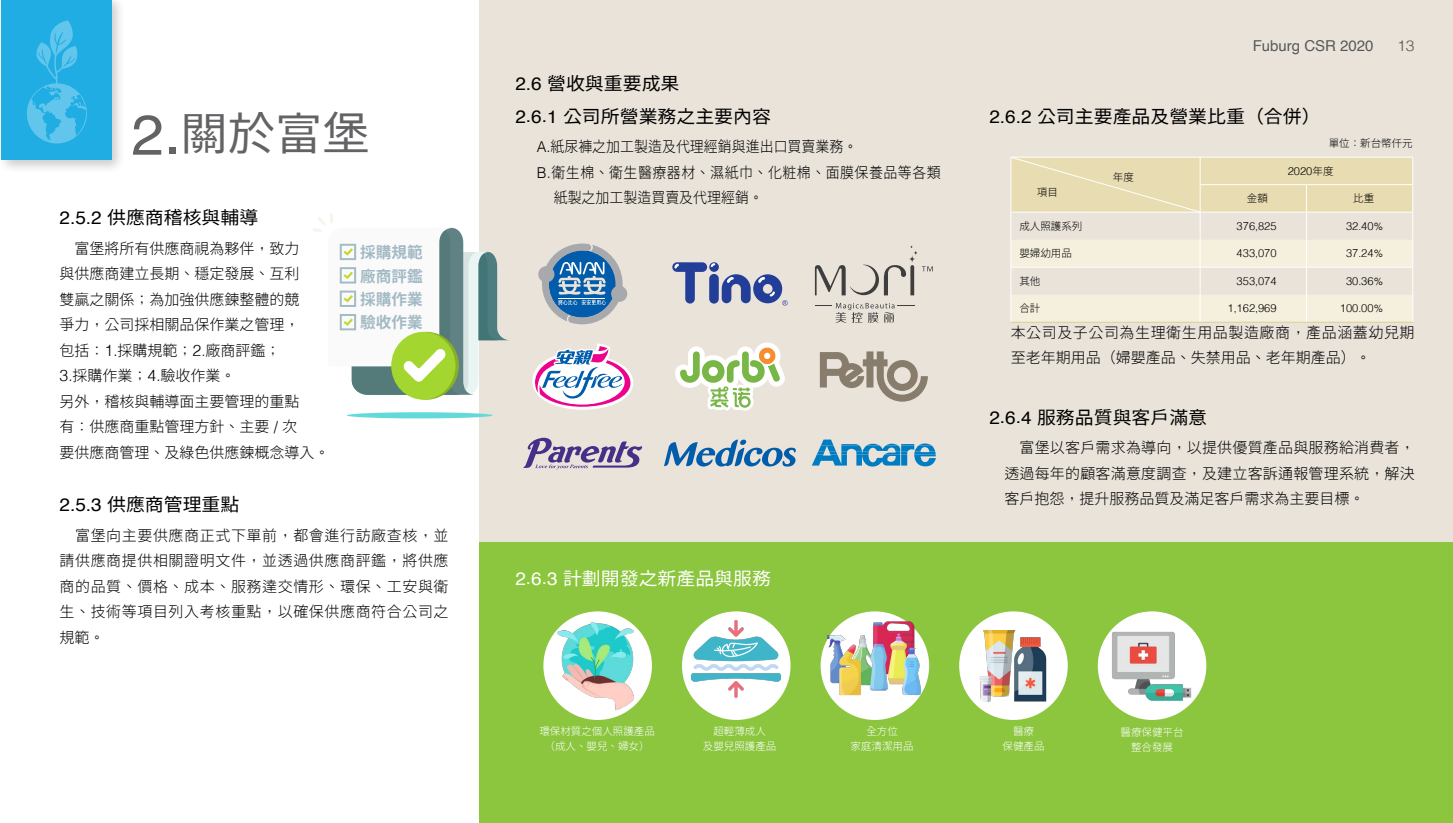
<style>
.page{position:relative;width:1453px;height:823px;background:#fff}
.page>*{position:absolute;margin:0;border:0;box-sizing:border-box;transform-origin:0 0}
.小標{font:45px "Taipei Sans TC Beta";color:#636366;scale:1.05 1}
.小標-2{font:18px "Taipei Sans TC Beta";color:#000;scale:1.05 1}
.小標-3{font:18px "Taipei Sans TC Beta";color:#fff;scale:1.05 1}
.t1{font:700 15.6px/23.2px "Taipei Sans TC Beta";color:#a3bac4;text-align:justify}
.內文{font:300 15px/25.5px "Taipei Sans TC Beta";color:#000;text-align:justify}
.內文-2{font:300 15px/25.5px "Taipei Sans TC Beta";letter-spacing:.035em;color:#000}
.內文-3{font:300 15px/25.5px "Taipei Sans TC Beta";letter-spacing:.035em;color:#000;scale:.93 1}
.內文-4{font:300 15px "Taipei Sans TC Beta";color:#000;scale:.93 1}
.t2{font:15px "Helvetica";color:#57585a}
.t3{font:300 15px "Helvetica";color:#57585a;scale:1.05 1}
.表格文{font:300 11.1px "Helvetica";color:#000}
.表格字{font:300 10.5px "Taipei Sans TC Beta";color:#fff}
.表格文-2{font:300 10.5px "Taipei Sans TC Beta";color:#000}
.s1{font-family:"Helvetica";font-size:56.25px}
.s2{font-family:"Helvetica";font-size:57.38px}
.s3{font-family:"Helvetica"}
.s4{font-family:"Helvetica";font-size:18.38px}
.s5{font-family:"Helvetica";font-size:15.9px}
.s6{font-family:"Taipei Sans TC Beta";font-size:10.5px}
.s7{font-size:10.5px}
</style>
<div class="page">
<div style="left:0;top:0;width:126px;height:174px;background:#000;opacity:.2"></div>
<div style="left:1px;top:0;width:110px;height:160px;background:#1fade4"></div>
<svg style="left:26px;top:20px;width:61px;height:123px"></svg>
<div style="left:479px;top:533px;width:974px;height:290px;background:#8bc63e"></div>
<div style="left:479px;top:0;width:974px;height:541px;background:#e9e3da"></div>
<div style="left:347px;top:412px;width:146px;height:6px;background:#63d9d9;border-radius:50%"></div>
<svg style="left:313px;top:214px;width:196px;height:182px"></svg>
<svg style="left:543px;top:611px;width:109px;height:109px"></svg>
<div style="left:682px;top:611px;width:108px;height:109px;background:#fff;border-radius:50%"></div>
<div style="left:820px;top:611px;width:109px;height:109px;background:#fff;border-radius:50%"></div>
<svg style="left:959px;top:611px;width:109px;height:109px"></svg>
<div style="left:1098px;top:611px;width:108px;height:109px;background:#fff;border-radius:50%"></div>
<hr style="left:1011px;top:322px;width:189px;height:1px;background:#dfcd90">
<hr style="left:1200px;top:322px;width:106px;height:1px;background:#dfcd90">
<hr style="left:1306px;top:322px;width:107px;height:1px;background:#dfcd90">
<svg style="left:1011px;top:157px;width:402px;height:165px"></svg>
<svg style="left:675px;top:342px;width:110px;height:69px"></svg>
<svg style="left:815px;top:245px;width:118px;height:50px"></svg>
<svg style="left:815px;top:303px;width:100px;height:20px"></svg>
<svg style="left:820px;top:351px;width:108px;height:51px"></svg>
<svg style="left:532px;top:343px;width:101px;height:67px"></svg>
<svg style="left:664px;top:439px;width:132px;height:28px"></svg>
<svg style="left:538px;top:243px;width:90px;height:81px"></svg>
<hr style="left:558px;top:298px;width:47px;height:1px;background:#fff">
<div style="left:709px;top:262px;width:10px;height:10px;background:#233e98;border-radius:50%"></div>
<div style="left:709px;top:274px;width:10px;height:30px;background:#233e98;border-radius:5px"></div>
<svg style="left:672px;top:262px;width:43px;height:41px"></svg>
<svg style="left:722px;top:274px;width:66px;height:32px"></svg>
<svg style="left:523px;top:438px;width:119px;height:31px"></svg>
<svg style="left:812px;top:439px;width:124px;height:27px"></svg>
<img style="left:547px;top:615px;width:101px;height:102px">
<img style="left:685px;top:615px;width:102px;height:95px">
<img style="left:962px;top:615px;width:102px;height:102px">
<img style="left:823px;top:615px;width:102px;height:96px">
<img style="left:1105px;top:625px;width:97px;height:92px">
<p class="小標" style="left:131px;top:109px;width:229px"><span class="s1">2</span><span class="s2">.</span>關於富堡</p>
<p class="小標-2" style="left:60px;top:207px;width:191px"><span class="s3">2</span><span class="s4">.</span><span class="s3">5</span><span class="s4">.</span><span class="s3">2</span> 供應商稽核與輔導</p>
<p class="內文" style="left:60px;top:236px;width:272px;text-align:left">　富堡將所有供應商視為夥伴，致力<br>與供應商建立長期、穩定發展、互利<br>雙贏之關係；為加強供應鍊整體的競<br>爭力，公司採相關品保作業之管理，<br>包括：<span class="s5">1</span><span class="s3">.</span>採購規範；<span class="s5">2</span><span class="s3">.</span>廠商評鑑；<br><span class="s5">3</span><span class="s3">.</span>採購作業；<span class="s5">4</span><span class="s3">.</span>驗收作業。<br>另外，稽核與輔導面主要管理的重點<br>有：供應商重點管理方針、主要 <span class="s3">/</span> 次<br>要供應商管理、及綠色供應鍊概念導入。</p>
<p class="小標-2" style="left:60px;top:495px;width:173px"><span class="s3">2</span><span class="s4">.</span><span class="s3">5</span><span class="s4">.</span><span class="s3">3</span> 供應商管理重點</p>
<p class="內文" style="left:60px;top:523px;width:391px">　富堡向主要供應商正式下單前，都會進行訪廠查核，並請供應商提供相關證明文件，並透過供應商評鑑，將供應商的品質、價格、成本、服務達交情形、環保、工安與衛生、技術等項目列入考核重點，以確保供應商符合公司之規範。</p>
<p class="t1" style="left:360px;top:241px;width:64px">採購規範廠商評鑑採購作業驗收作業</p>
<p class="小標-2" style="left:515px;top:74px;width:158px"><span class="s3">2</span><span class="s4">.</span><span class="s3">6</span> 營收與重要成果</p>
<p class="小標-2" style="left:515px;top:106px;width:245px"><span class="s3">2</span><span class="s4">.</span><span class="s3">6</span><span class="s4">.</span><span class="s3">1</span> 公司所營業務之主要內容</p>
<p class="內文-4" style="left:537px;top:138px;width:346px"><span class="s3">A.</span>紙尿褲之加工製造及代理經銷與進出口買賣業務。</p>
<p class="內文-3" style="left:554px;top:160px;width:418px;text-indent:-17px"><span class="s3">B.</span>衛生棉、衛生醫療器材、濕紙巾、化粧棉、面膜保養品等各類紙製之加工製造買賣及代理經銷。</p>
<p class="小標-3" style="left:515px;top:568px;width:245px"><span class="s3">2</span><span class="s4">.</span><span class="s3">6</span><span class="s4">.</span><span class="s3">3</span> 計劃開發之新產品與服務</p>
<p class="t2" style="left:1253px;top:34px;width:122px">Fuburg CSR 2020</p>
<p class="t3" style="left:1397px;top:33px;width:18px">13</p>
<p class="小標-2" style="left:989px;top:106px;width:317px"><span class="s3">2</span><span class="s4">.</span><span class="s3">6</span><span class="s4">.</span><span class="s3">2</span> 公司主要產品及營業比重（合併）</p>
<p class="表格文-2" style="left:1329px;top:138px;width:85px">單位：新台幣仟元</p>
<p class="表格文-2" style="left:1037px;top:186px;width:22px">項目</p>
<p class="表格文-2" style="left:1113px;top:171px;width:22px">年度</p>
<p class="表格文" style="left:1288px;top:161px;width:47px">2020<span class="s6">年度</span></p>
<p class="表格文-2" style="left:1247px;top:193px;width:22px">金額</p>
<p class="表格文-2" style="left:1353px;top:193px;width:22px">比重</p>
<p class="表格文-2" style="left:1019px;top:220px;width:64px">成人照護系列</p>
<p class="表格文" style="left:1236px;top:216px;width:42px">376<span class="s7">,</span>825</p>
<p class="表格文" style="left:1346px;top:216px;width:39px">32<span class="s7">.</span>40<span class="s7">%</span></p>
<p class="表格文-2" style="left:1019px;top:248px;width:54px">嬰婦幼用品</p>
<p class="表格文" style="left:1236px;top:244px;width:42px">433<span class="s7">,</span>070</p>
<p class="表格文" style="left:1346px;top:244px;width:39px">37<span class="s7">.</span>24<span class="s7">%</span></p>
<p class="表格文-2" style="left:1019px;top:275px;width:22px">其他</p>
<p class="表格文" style="left:1236px;top:271px;width:42px">353<span class="s7">,</span>074</p>
<p class="表格文" style="left:1346px;top:271px;width:39px">30<span class="s7">.</span>36<span class="s7">%</span></p>
<p class="表格文-2" style="left:1019px;top:303px;width:22px">合計</p>
<p class="表格文" style="left:1227px;top:299px;width:51px">1<span class="s7">,</span>162<span class="s7">,</span>969</p>
<p class="表格文" style="left:1340px;top:299px;width:45px">100<span class="s7">.</span>00<span class="s7">%</span></p>
<p class="內文-2" style="left:1011px;top:320px;width:405px">本公司及子公司為生理衛生用品製造廠商，產品涵蓋幼兒期至老年期用品（婦嬰產品、失禁用品、老年期產品）。</p>
<p class="小標-2" style="left:989px;top:407px;width:209px"><span class="s3">2</span><span class="s4">.</span><span class="s3">6</span><span class="s4">.</span><span class="s3">4</span> 服務品質與客戶滿意</p>
<p class="內文" style="left:1004px;top:435px;width:412px">　富堡以客戶需求為導向，以提供優質產品與服務給消費者，透過每年的顧客滿意度調查，及建立客訴通報管理系統，解決客戶抱怨，提升服務品質及滿足客戶需求為主要目標。</p>
<p class="表格字" style="left:539px;top:725px;width:117px">環保材質之個人照護產品</p>
<p class="表格字" style="left:545px;top:740px;width:106px">（成人、嬰兒、婦女）</p>
<p class="表格字" style="left:713px;top:725px;width:54px">超輕薄成人</p>
<p class="表格字" style="left:703px;top:740px;width:75px">及嬰兒照護產品</p>
<p class="表格字" style="left:866px;top:725px;width:33px">全方位</p>
<p class="表格字" style="left:850px;top:740px;width:64px">家庭清潔用品</p>
<p class="表格字" style="left:1013px;top:725px;width:22px">醫療</p>
<p class="表格字" style="left:1002px;top:740px;width:43px">保健產品</p>
<p class="表格字" style="left:1120px;top:726px;width:64px">醫療保健平台</p>
<p class="表格字" style="left:1131px;top:741px;width:43px">整合發展</p>
</div>
